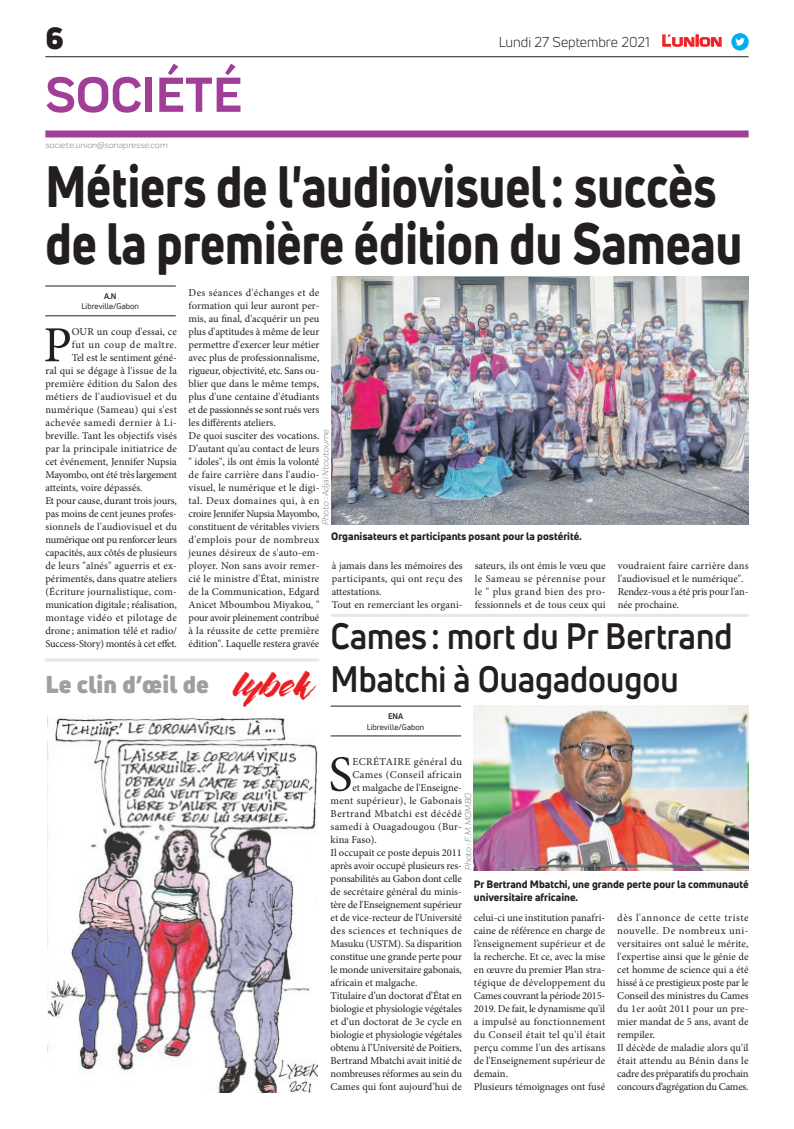
<style>
.page{position:relative;width:794px;height:1129px;background:#fff}
.page>*{position:absolute;margin:0;border:0;box-sizing:border-box;transform-origin:0 0}
.t1{font:800 57px/57px "Uni Neue";color:#231f20;scale:.83 1}
.t2{font:700 51px "Praktika";color:#a13e97}
.t3{font:50.5px "Minion Pro";color:#231f20}
.t4{font:700 36px/43.2px "Uni Neue";color:#231f20;scale:.91 1}
.t5{font:900 30px "Uni Neue";color:#231f20}
.t6{font:900 23.9px "Uni Neue";letter-spacing:.01em;color:#9e9fa3}
.t7{font:14px "Uni Neue";color:#231f20}
.t8{font:10.5px/13px "Minion Pro";color:#231f20}
.t9{font:800 10.5px/12.6px "Uni Neue";color:#231f20}
.t10{font:10.5px "Minion Pro";letter-spacing:.02em;color:#231f20}
.t11{font:10.5px "Minion Pro";letter-spacing:.035em;color:#231f20}
.t12{font:10.5px "Minion Pro";letter-spacing:.03em;color:#231f20}
.t13{font:10.5px "Minion Pro";letter-spacing:-.025em;color:#231f20}
.t14{font:10.5px "Minion Pro";letter-spacing:.025em;color:#231f20}
.t15{font:10.5px "Minion Pro";letter-spacing:-.02em;color:#231f20}
.t16{font:10.5px "Minion Pro";letter-spacing:.045em;color:#231f20}
.t17{font:10.5px "Minion Pro";letter-spacing:.04em;color:#231f20}
.t18{font:italic 9px "Praktika";color:#818386}
.t19{font:8px "Uni Neue";color:#231f20}
.t20{font:700 8px "Uni Neue";color:#231f20}
.s1{font-family:"Eurostile";font-weight:600;font-size:14.9px;color:#ee1d23}
.s2{font-family:"Eurostile";font-weight:600;font-size:11.4px;color:#ee1d23}
.s3{font-family:"The Flower City";font-weight:400;font-size:37.7px;color:#ee1d23}
</style>
<div class="page">
<hr style="left:45px;top:56px;width:703px;height:1px;background:#231f20">
<div style="left:45px;top:130px;width:703px;height:7px;background:#a13e97"></div>
<svg style="left:662px;top:34px;width:60px;height:13px"></svg>
<div style="left:731px;top:33px;width:17px;height:18px;background:#00aeef;border-radius:50%"></div>
<svg style="left:735px;top:38px;width:10px;height:8px"></svg>
<hr style="left:45px;top:658px;width:274px;height:3px;background:#e7e8e2">
<img style="left:47px;top:715px;width:271px;height:376px">
<hr style="left:45px;top:315px;width:131px;height:1px;background:#231f20">
<hr style="left:45px;top:286px;width:131px;height:1px;background:#231f20">
<hr style="left:330px;top:735px;width:131px;height:1px;background:#231f20">
<hr style="left:330px;top:705px;width:131px;height:1px;background:#231f20">
<img style="left:331px;top:276px;width:417px;height:248px">
<img style="left:474px;top:705px;width:274px;height:165px">
<hr style="left:331px;top:613px;width:417px;height:3px;background:#e7e8e2">
<h3 class="t5" style="left:45px;top:17px;width:20px">6</h3>
<h2 class="t2" style="left:45px;top:54px;width:198px">SOCIÉTÉ</h2>
<p class="t18" style="left:45px;top:139px;width:124px">societe.union@sonapresse.com</p>
<h3 class="t7" style="left:499px;top:33px;width:225px">Lundi 27 Septembre 2021 <span class="s1">L</span><span class="s2">UNION</span></h3>
<h1 class="t1" style="left:45px;top:157px;width:841px">Métiers de l'audiovisuel: succès de la première édition du Sameau</h1>
<p class="t20" style="left:104px;top:291px;width:14px">A.N</p>
<p class="t19" style="left:82px;top:301px;width:59px">Libreville/Gabon</p>
<p class="t8" style="left:189px;top:286px;width:132px">Des séances d'échanges et de formation qui leur auront per&shy;mis, au final, d'acquérir un peu plus d'aptitudes à même de leur permettre d'exercer leur métier avec plus de professionnalisme, rigueur, objectivité, etc. Sans ou&shy;blier que dans le même temps, plus d'une centaine d'étudiants et de passionnés se sont rués vers les différents ateliers.<br>De quoi susciter des vocations.<br>D'autant qu'au contact de leurs " idoles", ils ont émis la volonté de faire carrière dans l'audio&shy;visuel, le numérique et le digi&shy;tal. Deux domaines qui, à en croire Jennifer Nupsia Mayombo, constituent de véritables viviers d'emplois pour de nombreux jeunes désireux de s'auto-em&shy;ployer. Non sans avoir remer&shy;cié le ministre d'État, ministre de la Communication, Edgard<br>Anicet Mboumbou Miyakou, " pour avoir pleinement contribué à la réussite de cette première édition". Laquelle restera gravée</p>
<h3 class="t3" style="left:43px;top:311px;width:30px">P</h3>
<p class="t8" style="left:72px;top:325px;width:107px">OUR un coup d'essai, ce</p>
<p class="t16" style="left:72px;top:338px;width:107px">fut un coup de maître.</p>
<p class="t8" style="left:72px;top:351px;width:107px">Tel est le sentiment géné-</p>
<p class="t8" style="left:45px;top:364px;width:133px">ral qui se dégage à l'issue de la</p>
<p class="t10" style="left:45px;top:377px;width:133px">première édition du Salon des</p>
<p class="t12" style="left:45px;top:390px;width:133px">métiers de l'audiovisuel et du</p>
<p class="t14" style="left:45px;top:403px;width:133px">numérique (Sameau) qui s'est</p>
<p class="t11" style="left:45px;top:416px;width:133px">achevée samedi dernier à Li-</p>
<p class="t8" style="left:45px;top:429px;width:133px">breville. Tant les objectifs visés</p>
<p class="t10" style="left:45px;top:442px;width:133px">par la principale initiatrice de</p>
<p class="t8" style="left:45px;top:455px;width:133px">cet événement, Jennifer Nupsia</p>
<p class="t13" style="left:45px;top:468px;width:133px">Mayombo, ont été très largement</p>
<p class="t8" style="left:45px;top:481px;width:99px">atteints, voire dépassés.</p>
<p class="t8" style="left:45px;top:494px;width:133px">Et pour cause, durant trois jours,</p>
<p class="t8" style="left:45px;top:507px;width:133px">pas moins de cent jeunes profes-</p>
<p class="t10" style="left:45px;top:520px;width:133px">sionnels de l'audiovisuel et du</p>
<p class="t13" style="left:45px;top:533px;width:133px">numérique ont pu renforcer leurs</p>
<p class="t8" style="left:45px;top:546px;width:133px">capacités, aux côtés de plusieurs</p>
<p class="t8" style="left:45px;top:559px;width:133px">de leurs "aînés" aguerris et ex-</p>
<p class="t8" style="left:45px;top:572px;width:133px">périmentés, dans quatre ateliers</p>
<p class="t10" style="left:45px;top:585px;width:133px">(Écriture journalistique, com-</p>
<p class="t8" style="left:45px;top:598px;width:133px">munication digitale ; réalisation,</p>
<p class="t11" style="left:45px;top:611px;width:133px">montage vidéo et pilotage de</p>
<p class="t8" style="left:45px;top:624px;width:133px">drone ; animation télé et radio/</p>
<p class="t15" style="left:45px;top:637px;width:133px">Success-Story) montés à cet effet.</p>
<p class="t18" style="left:319px;top:524px;width:97px;rotate:-90deg">Photo : Adjaï Ntoutoume</p>
<p class="t9" style="left:331px;top:529px;width:252px">Organisateurs et participants posant pour la postérité.</p>
<p class="t8" style="left:332px;top:559px;width:132px">à jamais dans les mémoires des participants, qui ont reçu des attestations.<br>Tout en remerciant les organi-</p>
<p class="t8" style="left:475px;top:559px;width:132px;text-align:justify">sateurs, ils ont émis le vœu que le Sameau se pérennise pour le " plus grand bien des pro&shy;fessionnels et de tous ceux qui</p>
<p class="t8" style="left:617px;top:559px;width:132px">voudraient faire carrière dans l'audiovisuel et le numérique".<br>Rendez-vous a été pris pour l'an&shy;née prochaine.</p>
<h3 class="t4" style="left:330px;top:614px;width:443px">Cames : mort du Pr Bertrand<br>Mbatchi à Ouagadougou</h3>
<p class="t20" style="left:388px;top:711px;width:17px">ENA</p>
<p class="t19" style="left:367px;top:721px;width:59px">Libreville/Gabon</p>
<h3 class="t6" style="left:45px;top:667px;width:265px">Le clin d’œil de <span class="s3">lybek</span></h3>
<h3 class="t3" style="left:328px;top:740px;width:26px">S</h3>
<p class="t17" style="left:352px;top:754px;width:111px">ECRÉTAIRE général du</p>
<p class="t11" style="left:352px;top:767px;width:111px">Cames (Conseil africain</p>
<p class="t8" style="left:352px;top:780px;width:111px">et malgache de l'Enseigne-</p>
<p class="t12" style="left:330px;top:793px;width:133px">ment supérieur), le Gabonais</p>
<p class="t11" style="left:330px;top:806px;width:133px">Bertrand Mbatchi est décédé</p>
<p class="t14" style="left:330px;top:819px;width:133px">samedi à Ouagadougou (Bur-</p>
<p class="t8" style="left:330px;top:832px;width:48px">kina Faso).</p>
<p class="t8" style="left:330px;top:845px;width:133px">Il occupait ce poste depuis 2011</p>
<p class="t8" style="left:330px;top:858px;width:133px">après avoir occupé plusieurs res-</p>
<p class="t8" style="left:330px;top:871px;width:133px">ponsabilités au Gabon dont celle</p>
<p class="t8" style="left:330px;top:884px;width:133px">de secrétaire général du minis-</p>
<p class="t8" style="left:330px;top:897px;width:133px">tère de l'Enseignement supérieur</p>
<p class="t8" style="left:330px;top:910px;width:133px">et de vice-recteur de l'Université</p>
<p class="t12" style="left:330px;top:923px;width:133px">des sciences et techniques de</p>
<p class="t8" style="left:330px;top:936px;width:133px">Masuku (USTM). Sa disparition</p>
<p class="t8" style="left:330px;top:949px;width:133px">constitue une grande perte pour</p>
<p class="t8" style="left:330px;top:962px;width:133px">le monde universitaire gabonais,</p>
<p class="t8" style="left:330px;top:975px;width:88px">africain et malgache.</p>
<p class="t8" style="left:330px;top:988px;width:133px">Titulaire d’un doctorat d’État en</p>
<p class="t8" style="left:330px;top:1001px;width:133px">biologie et physiologie végétales</p>
<p class="t8" style="left:330px;top:1014px;width:133px">et d’un doctorat de 3e cycle en</p>
<p class="t8" style="left:330px;top:1027px;width:133px">biologie et physiologie végétales</p>
<p class="t8" style="left:330px;top:1040px;width:133px">obtenu à l’Université de Poitiers,</p>
<p class="t8" style="left:330px;top:1053px;width:133px">Bertrand Mbatchi avait initié de</p>
<p class="t8" style="left:330px;top:1066px;width:133px">nombreuses réformes au sein du</p>
<p class="t8" style="left:330px;top:1079px;width:133px">Cames qui font aujourd’hui de</p>
<p class="t18" style="left:462px;top:870px;width:79px;rotate:-90deg">Photo : F. M. MOMBO</p>
<p class="t9" style="left:474px;top:877px;width:276px">Pr Bertrand Mbatchi, une grande perte pour la communauté universitaire africaine.</p>
<p class="t8" style="left:474px;top:910px;width:133px">celui-ci une institution panafri&shy;caine de référence en charge de l’enseignement supérieur et de la recherche. Et ce, avec la mise en œuvre du premier Plan stra&shy;tégique de développement du<br>Cames couvrant la période 2015-<br>2019. De fait, le dynamisme qu'il a impulsé au fonctionnement du Conseil était tel qu'il était perçu comme l'un des artisans de l'Enseignement supérieur de demain.<br>Plusieurs témoignages ont fusé</p>
<p class="t8" style="left:617px;top:910px;width:133px">dès l'annonce de cette triste nouvelle. De nombreux uni&shy;versitaires ont salué le mérite, l'expertise ainsi que le génie de cet homme de science qui a été hissé à ce prestigieux poste par le<br>Conseil des ministres du Cames du 1er août 2011 pour un pre&shy;mier mandat de 5 ans, avant de rempiler.<br>Il décède de maladie alors qu'il était attendu au Bénin dans le cadre des préparatifs du prochain concours d’agrégation du Cames.</p>
</div>
